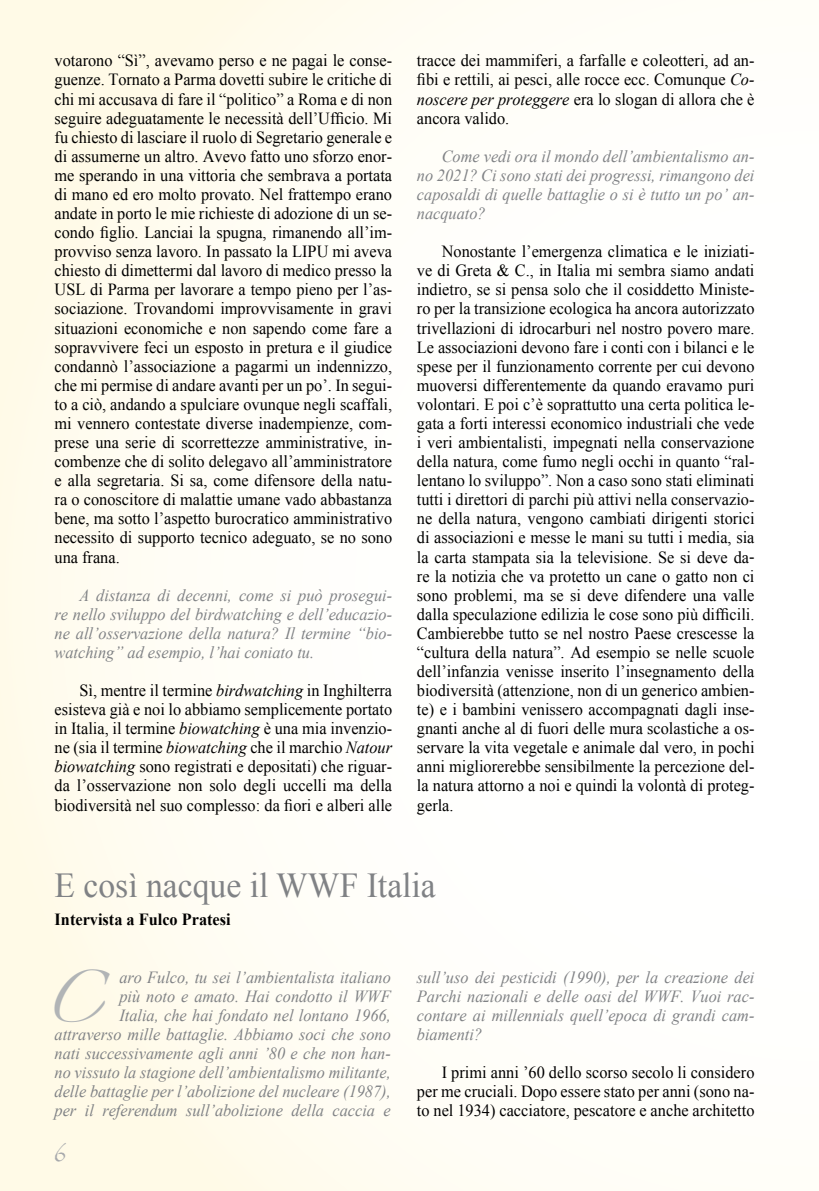
<style>
.page{position:relative;width:819px;height:1191px;background:#fff}
.page>*{position:absolute;margin:0;border:0;box-sizing:border-box;transform-origin:0 0}
.t1{font:46.38px "Zapfino";color:#b1b4b6}
.t2{font:35px "Times New Roman";color:#808285;scale:.96 1}
.t3{font:22.75px "Papyrus Plain";color:#a7a9ac}
.t4{font:16.97px/19.1px "Times New Roman";color:#000;text-align:justify;scale:.96 1}
.t5{font:italic 16.97px/19.1px "Times New Roman";color:#808285;text-align:justify;scale:.96 1}
.t6{font:700 16.97px "Times New Roman";color:#000;scale:.96 1}
.s1{font-style:italic}
</style>
<div class="page">
<div style="left:0;top:0;width:819px;height:1191px;background:linear-gradient(to right,#fffbec,#fff)"></div>
<p class="t4" style="left:55px;top:51px;width:353px">votarono “Sì”, avevamo perso e ne pagai le conse&shy;guenze. Tornato a Parma dovetti subire le critiche di chi mi accusava di fare il “politico” a Roma e di non seguire adeguatamente le necessità dell’Ufficio. Mi fu chiesto di lasciare il ruolo di Segretario generale e di assumerne un altro. Avevo fatto uno sforzo enor&shy;me sperando in una vittoria che sembrava a portata di mano ed ero molto provato. Nel frattempo erano andate in porto le mie richieste di adozione di un se&shy;condo figlio. Lanciai la spugna, rimanendo all’im&shy;provviso senza lavoro. In passato la LIPU mi aveva chiesto di dimettermi dal lavoro di medico presso la USL di Parma per lavorare a tempo pieno per l’as&shy;sociazione. Trovandomi improvvisamente in gravi situazioni economiche e non sapendo come fare a sopravvivere feci un esposto in pretura e il giudice condannò l’associazione a pagarmi un indennizzo, che mi permise di andare avanti per un po’. In segui&shy;to a ciò, andando a spulciare ovunque negli scaffali, mi vennero contestate diverse inadempienze, com&shy;prese una serie di scorrettezze amministrative, in&shy;combenze che di solito delegavo all’amministratore e alla segretaria. Si sa, come difensore della natu&shy;ra o conoscitore di malattie umane vado abbastanza bene, ma sotto l’aspetto burocratico amministrativo necessito di supporto tecnico adeguato, se no sono una frana.</p>
<p class="t5" style="left:55px;top:585px;width:353px;text-indent:25px">A distanza di decenni, come si può prosegui&shy;re nello sviluppo del birdwatching e dell’educazio&shy;ne all’osservazione della natura? Il termine “bio&shy;watching” ad esempio, l’hai coniato tu.</p>
<p class="t4" style="left:55px;top:680px;width:353px;text-indent:25px">Sì, mentre il termine <span class="s1">birdwatching</span> in Inghilterra esisteva già e noi lo abbiamo semplicemente portato in Italia, il termine <span class="s1">biowatching</span> è una mia invenzio&shy;ne (sia il termine <span class="s1">biowatching</span> che il marchio <span class="s1">Natour biowatching</span> sono registrati e depositati) che riguar&shy;da l’osservazione non solo degli uccelli ma della biodiversità nel suo complesso: da fiori e alberi alle</p>
<p class="t4" style="left:417px;top:51px;width:353px">tracce dei mammiferi, a farfalle e coleotteri, ad an&shy;fibi e rettili, ai pesci, alle rocce ecc. Comunque <span class="s1">Co&shy;noscere per proteggere</span> era lo slogan di allora che è ancora valido.</p>
<p class="t5" style="left:417px;top:146px;width:353px;text-indent:25px">Come vedi ora il mondo dell’ambientalismo an&shy;no 2021? Ci sono stati dei progressi, rimangono dei caposaldi di quelle battaglie o si è tutto un po’ an&shy;nacquato?</p>
<p class="t4" style="left:417px;top:242px;width:353px;text-indent:25px">Nonostante l’emergenza climatica e le iniziati&shy;ve di Greta &amp; C., in Italia mi sembra siamo andati indietro, se si pensa solo che il cosiddetto Ministe&shy;ro per la transizione ecologica ha ancora autorizzato trivellazioni di idrocarburi nel nostro povero mare.<br>Le associazioni devono fare i conti con i bilanci e le spese per il funzionamento corrente per cui devono muoversi differentemente da quando eravamo puri volontari. E poi c’è soprattutto una certa politica le&shy;gata a forti interessi economico industriali che vede i veri ambientalisti, impegnati nella conservazione della natura, come fumo negli occhi in quanto “ral&shy;lentano lo sviluppo”. Non a caso sono stati eliminati tutti i direttori di parchi più attivi nella conservazio&shy;ne della natura, vengono cambiati dirigenti storici di associazioni e messe le mani su tutti i media, sia la carta stampata sia la televisione. Se si deve da&shy;re la notizia che va protetto un cane o gatto non ci sono problemi, ma se si deve difendere una valle dalla speculazione edilizia le cose sono più difficili.<br>Cambierebbe tutto se nel nostro Paese crescesse la “cultura della natura”. Ad esempio se nelle scuole dell’infanzia venisse inserito l’insegnamento della biodiversità (attenzione, non di un generico ambien&shy;te) e i bambini venissero accompagnati dagli inse&shy;gnanti anche al di fuori delle mura scolastiche a os&shy;servare la vita vegetale e animale dal vero, in pochi anni migliorerebbe sensibilmente la percezione del&shy;la natura attorno a noi e quindi la volontà di proteg&shy;gerla.</p>
<h2 class="t2" style="left:55px;top:862px;width:398px">E così nacque il WWF Italia</h2>
<p class="t6" style="left:55px;top:907px;width:185px">Intervista a Fulco Pratesi</p>
<h1 class="t1" style="left:42px;top:978px;width:60px">C</h1>
<p class="t5" style="left:417px;top:967px;width:353px">sull’uso dei pesticidi (1990), per la creazione dei Parchi nazionali e delle oasi del WWF. Vuoi rac&shy;contare ai millennials quell’epoca di grandi cam&shy;biamenti?</p>
<p class="t4" style="left:417px;top:1062px;width:353px;text-indent:25px">I primi anni ’60 dello scorso secolo li considero per me cruciali. Dopo essere stato per anni (sono na&shy;to nel 1934) cacciatore, pescatore e anche architetto</p>
<p class="t5" style="left:55px;top:967px;width:352px;text-align:right">aro Fulco, tu sei l’ambientalista italiano<br>più noto e amato. Hai condotto il WWF<br>Italia, che hai fondato nel lontano 1966, attraverso mille battaglie. Abbiamo soci che sono nati successivamente agli anni ’80 e che non han&shy;no vissuto la stagione dell’ambientalismo militante, delle battaglie per l’abolizione del nucleare (1987), per il referendum sull’abolizione della caccia e</p>
<h3 class="t3" style="left:55px;top:1139px;width:14px">6</h3>
</div>
